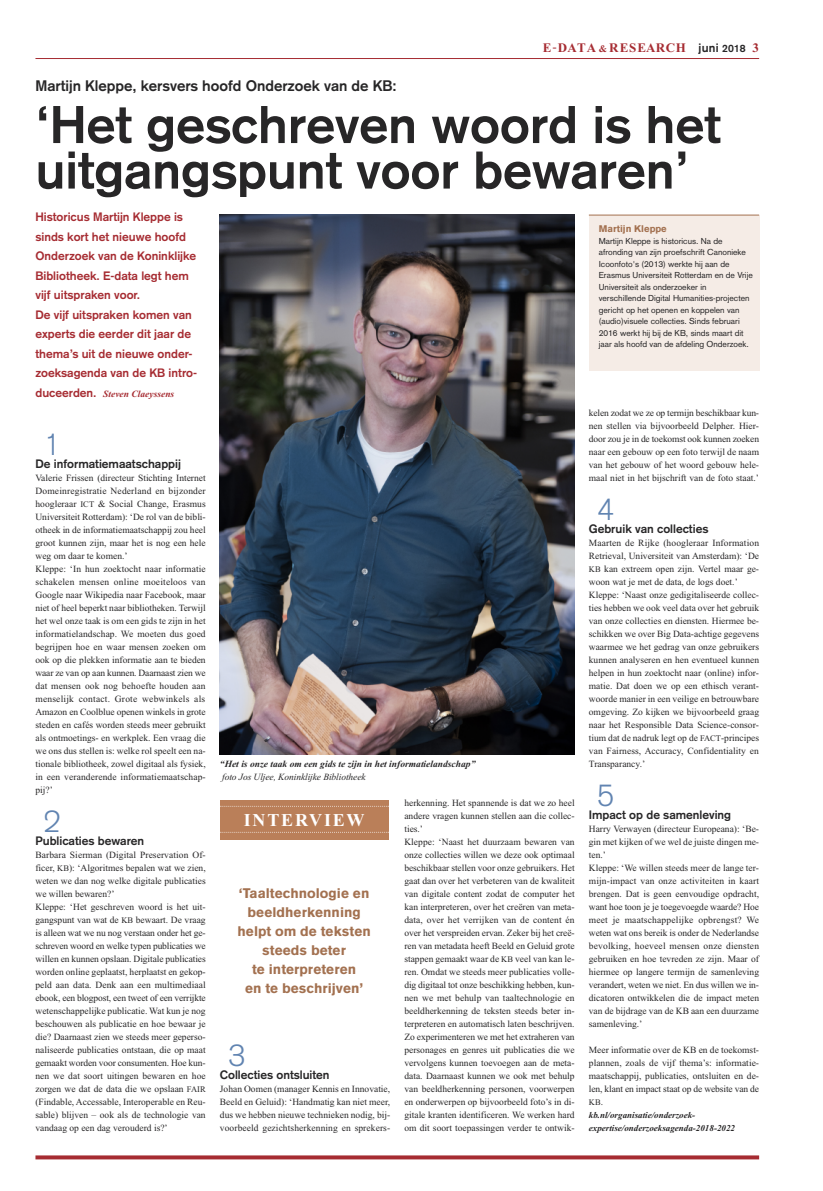
<style>
.page{position:relative;width:823px;height:1191px;background:#fff}
.page>*{position:absolute;margin:0;border:0;box-sizing:border-box;transform-origin:0 0}
.t1{font:700 52px/45.5px "Akzidenz Grotesk";color:#272627}
.t2{font:300 30px "Akzidenz Grotesk";color:#6184b1}
.t3{font:700 18px "Times New Roman";letter-spacing:.1em;color:#fff}
.t4{font:700 15px "Akzidenz Grotesk";color:#272627}
.t5{font:900 13.7px/19px "Akzidenz Grotesk";color:#a37150;text-align:center}
.t6{font:700 13px "Times New Roman";letter-spacing:.04em;color:#a62c32}
.t7{font:700 12px/19.5px "Akzidenz Grotesk";color:#a62c32}
.t8{font:700 12px "Akzidenz Grotesk";color:#272627}
.t9{font:9.5px/13px "Times New Roman";color:#272627}
.t10{font:italic 700 9.5px "Times New Roman";color:#272627}
.t11{font:italic 9.5px "Times New Roman";letter-spacing:-.01em;color:#272627}
.t12{font:italic 700 9.5px "Times New Roman";color:#a62c32}
.t13{font:900 9.5px "Akzidenz Grotesk";color:#a37150}
.t14{font:italic 700 9px/13px "Times New Roman";color:#272627}
.t15{font:8.5px/11.5px "Akzidenz Grotesk";color:#272627}
.t16{font:8.5px "Times New Roman";color:#272627}
.s1{font-weight:400}
.s2{font-size:10px}
.s3{font-family:"Akzidenz Grotesk";font-size:12px;color:#272627}
.s4{font-family:"Akzidenz Grotesk";font-size:10.5px;color:#272627}
.s5{font-family:"Akzidenz Grotesk";font-style:normal;font-size:12px}
.s6{font-size:8.5px}
.s7{font-size:9.5px}
</style>
<div class="page">
<img style="left:220px;top:214px;width:354px;height:540px">
<hr style="left:35px;top:58px;width:723px;height:1px;background:#a62c32">
<svg style="left:35px;top:1155px;width:723px;height:4px;background:#af4248"></svg>
<div style="left:220px;top:800px;width:168px;height:39px;background:#ba7f59"></div>
<svg style="left:220px;top:831px;width:167px;height:1px"></svg>
<svg style="left:220px;top:805px;width:167px;height:1px"></svg>
<div style="left:588px;top:215px;width:170px;height:156px;background:#f5ece6"></div>
<hr style="left:588px;top:214px;width:170px;height:1px;background:#a37150">
<h3 class="t6" style="left:542px;top:40px;width:217px">E<span class="s1">-</span>DATA <span class="s2">&amp;</span> RESEARCH <span class="s3">juni</span> <span class="s4">2018</span> 3</h3>
<h3 class="t4" style="left:35px;top:80px;width:362px">Martijn Kleppe, kersvers hoofd Onderzoek van de KB:</h3>
<h1 class="t1" style="left:35px;top:106px;width:686px">‘Het geschreven woord is het uitgangspunt voor bewaren’</h1>
<p class="t7" style="left:35px;top:208px;width:163px">Historicus Martijn Kleppe is sinds kort het nieuwe hoofd<br>Onderzoek van de Koninklijke<br>Bibliotheek. E-data legt hem vijf uitspraken voor.<br>De vijf uitspraken komen van experts die eerder dit jaar de thema’s uit de nieuwe onder&shy;zoeksagenda van de KB intro-</p>
<p class="t12" style="left:35px;top:388px;width:140px"><span class="s5">duceerden.</span> Steven Claeyssens</p>
<h2 class="t2" style="left:44px;top:434px;width:18px">1</h2>
<p class="t8" style="left:35px;top:459px;width:147px">De informatiemaatschappij</p>
<p class="t9" style="left:35px;top:471px;width:172px">Valerie Frissen (directeur Stichting Internet Domeinregistratie Nederland en bijzonder hoogleraar <span class="s6">ICT</span> &amp; Social Change, Erasmus Universiteit Rotterdam): ‘De rol van de bibli&shy;otheek in de informatiemaatschappij zou heel groot kunnen zijn, maar het is nog een hele weg om daar te komen.’<br>Kleppe: ‘In hun zoektocht naar informatie schakelen mensen online moeiteloos van Google naar Wikipedia naar Facebook, maar niet of heel beperkt naar bibliotheken. Terwijl het wel onze taak is om een gids te zijn in het informatielandschap. We moeten dus goed begrijpen hoe en waar mensen zoeken om ook op die plekken informatie aan te bieden waar ze van op aan kunnen. Daarnaast zien we dat mensen ook nog behoefte houden aan menselijk contact. Grote webwinkels als Amazon en Coolblue openen winkels in grote steden en cafés worden steeds meer gebruikt als ontmoetings- en werkplek. Een vraag die we ons dus stellen is: welke rol speelt een na&shy;tionale bibliotheek, zowel digitaal als fysiek, in een veranderende informatiemaatschap&shy;pij?’</p>
<h2 class="t2" style="left:44px;top:811px;width:18px">2</h2>
<p class="t8" style="left:35px;top:836px;width:110px">Publicaties bewaren</p>
<p class="t9" style="left:35px;top:848px;width:172px">Barbara Sierman (Digital Preservation Of&shy;ficer, <span class="s6">KB</span>): ‘Algoritmes bepalen wat we zien, weten we dan nog welke digitale publicaties we willen bewaren?’<br>Kleppe: ‘Het geschreven woord is het uit&shy;gangspunt van wat de <span class="s6">KB</span> bewaart. De vraag is alleen wat we nu nog verstaan onder het ge&shy;schreven woord en welke typen publicaties we willen en kunnen opslaan. Digitale publicaties worden online geplaatst, herplaatst en gekop&shy;peld aan data. Denk aan een multimediaal ebook, een blogpost, een tweet of een verrijkte wetenschappelijke publicatie. Wat kun je nog beschouwen als publicatie en hoe bewaar je die? Daarnaast zien we steeds meer geperso&shy;naliseerde publicaties ontstaan, die op maat gemaakt worden voor consumenten. Hoe kun&shy;nen we dat soort uitingen bewaren en hoe zorgen we dat de data die we opslaan <span class="s6">FAIR </span>(Findable, Accessable, Interoperable en Reu&shy;sable) blijven – ook als de technologie van vandaag op een dag verouderd is?’</p>
<p class="t13" style="left:598px;top:225px;width:70px">Martijn Kleppe</p>
<p class="t15" style="left:598px;top:236px;width:155px">Martijn Kleppe is historicus. Na de afronding van zijn proefschrift Canonieke Icoonfoto's (2013) werkte hij aan de Erasmus Universiteit Rotterdam en de Vrije Universiteit als onderzoeker in verschillende Digital Humanities-projecten gericht op het openen en koppelen van (audio)visuele collecties. Sinds februari 2016 werkt hij bij de KB, sinds maart dit jaar als hoofd van de afdeling Onderzoek.</p>
<p class="t10" style="left:220px;top:758px;width:257px">“Het is onze taak om een gids te zijn in het informatielandschap”</p>
<p class="t11" style="left:222px;top:771px;width:145px">foto Jos Uljee, Koninklijke Bibliotheek</p>
<h3 class="t3" style="left:243px;top:809px;width:122px">INTERVIEW</h3>
<h3 class="t5" style="left:237px;top:884px;width:135px">‘Taaltechnologie en beeldherkenning helpt om de teksten steeds beter<br>te interpreteren<br>en te beschrijven’</h3>
<h2 class="t2" style="left:228px;top:1045px;width:18px">3</h2>
<p class="t8" style="left:220px;top:1070px;width:111px">Collecties ontsluiten</p>
<p class="t9" style="left:220px;top:1082px;width:172px;text-align:justify">Johan Oomen (manager Kennis en Innovatie, Beeld en Geluid): ‘Handmatig kan niet meer, dus we hebben nieuwe technieken nodig, bij&shy;voorbeeld gezichtsherkenning en sprekers-</p>
<p class="t9" style="left:404px;top:796px;width:172px">herkenning. Het spannende is dat we zo heel andere vragen kunnen stellen aan die collec&shy;ties.’<br>Kleppe: ‘Naast het duurzaam bewaren van onze collecties willen we deze ook optimaal beschikbaar stellen voor onze gebruikers. Het gaat dan over het verbeteren van de kwaliteit van digitale content zodat de computer het kan interpreteren, over het creëren van meta&shy;data, over het verrijken van de content én over het verspreiden ervan. Zeker bij het creë&shy;ren van metadata heeft Beeld en Geluid grote stappen gemaakt waar de <span class="s6">KB</span> veel van kan le&shy;ren. Omdat we steeds meer publicaties volle&shy;dig digitaal tot onze beschikking hebben, kun&shy;nen we met behulp van taaltechnologie en beeldherkenning de teksten steeds beter in&shy;terpreteren en automatisch laten beschrijven.<br>Zo experimenteren we met het extraheren van personages en genres uit publicaties die we vervolgens kunnen toevoegen aan de meta&shy;data. Daarnaast kunnen we ook met behulp van beeldherkenning personen, voorwerpen en onderwerpen op bijvoorbeeld foto’s in di&shy;gitale kranten identificeren. We werken hard om dit soort toepassingen verder te ontwik-</p>
<p class="t9" style="left:588px;top:406px;width:172px;text-align:justify">kelen zodat we ze op termijn beschikbaar kun&shy;nen stellen via bijvoorbeeld Delpher. Hier&shy;door zou je in de toekomst ook kunnen zoeken naar een gebouw op een foto terwijl de naam van het gebouw of het woord gebouw hele&shy;maal niet in het bijschrift van de foto staat.’</p>
<h2 class="t2" style="left:597px;top:499px;width:18px">4</h2>
<p class="t8" style="left:588px;top:524px;width:121px">Gebruik van collecties</p>
<p class="t9" style="left:588px;top:536px;width:172px">Maarten de Rijke (hoogleraar Information Retrieval, Universiteit van Amsterdam): ‘De <span class="s6">KB</span> kan extreem open zijn. Vertel maar ge&shy;woon wat je met de data, de logs doet.’ Kleppe: ‘Naast onze gedigitaliseerde collec&shy;ties hebben we ook veel data over het gebruik van onze collecties en diensten. Hiermee be&shy;schikken we over Big Data-achtige gegevens waarmee we het gedrag van onze gebruikers kunnen analyseren en hen eventueel kunnen helpen in hun zoektocht naar (online) infor&shy;matie. Dat doen we op een ethisch verant&shy;woorde manier in een veilige en betrouwbare omgeving. Zo kijken we bijvoorbeeld graag naar het Responsible Data Science-consor&shy;tium dat de nadruk legt op de <span class="s6">FACT</span>-principes van Fairness, Accuracy, Confidentiality en Transparancy.’</p>
<h2 class="t2" style="left:597px;top:785px;width:18px">5</h2>
<p class="t8" style="left:588px;top:810px;width:144px">Impact op de samenleving</p>
<p class="t9" style="left:588px;top:822px;width:172px">Harry Verwayen (directeur Europeana): ‘Be&shy;gin met kijken of we wel de juiste dingen me&shy;ten.’<br>Kleppe: ‘We willen steeds meer de lange ter&shy;mijn-impact van onze activiteiten in kaart brengen. Dat is geen eenvoudige opdracht, want hoe toon je je toegevoegde waarde? Hoe meet je maatschappelijke opbrengst? We weten wat ons bereik is onder de Nederlandse bevolking, hoeveel mensen onze diensten gebruiken en hoe tevreden ze zijn. Maar of hiermee op langere termijn de samenleving verandert, weten we niet. En dus willen we in&shy;dicatoren ontwikkelen die de impact meten van de bijdrage van de KB aan een duurzame samenleving.’</p>
<p class="t9" style="left:588px;top:1043px;width:172px;text-align:justify">Meer informatie over de KB en de toekomst&shy;plannen, zoals de vijf thema’s: informatie&shy;maatschappij, publicaties, ontsluiten en de&shy;len, klant en impact staat op de website van de</p>
<p class="t16" style="left:588px;top:1097px;width:16px">KB<span class="s7">.</span></p>
<p class="t14" style="left:588px;top:1108px;width:147px">kb.nl/organisatie/onderzoek&shy;expertise/onderzoeksagenda-2018-2022</p>
</div>
